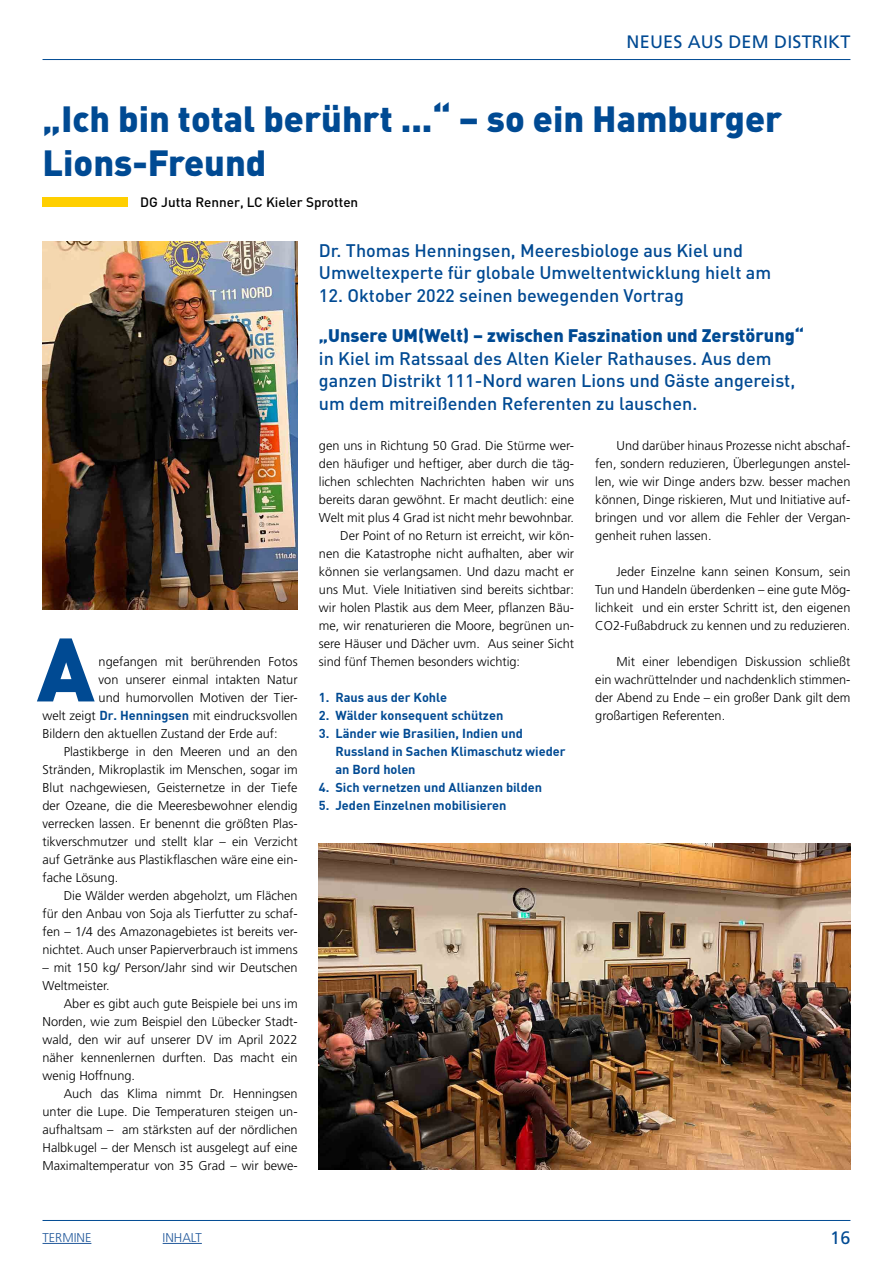
<style>
.page{position:relative;width:893px;height:1263px;background:#fff}
.page>*{position:absolute;margin:0;border:0;box-sizing:border-box;transform-origin:0 0}
.t1{font:900 88.5px "DIN";color:#004a93}
.t2{font:900 36px "DIN";color:#004a93}
.Vorspann{font:500 18px "DIN";color:#004a93}
.t3{font:900 18px "DIN";color:#004a93}
.t4{font:18px "Frutiger";letter-spacing:.01em;color:#004a93}
.Subline{font:500 13.5px "DIN";color:#000}
.Copy{font:300 12.75px/18px "Frutiger";color:#000;text-align:justify}
.Copy_ohne_Einzug{font:700 12.75px/18px "DIN";color:#004a93}
.Copy_ohne_Einzug-2{font:300 12.75px "Frutiger";color:#000}
.Copy-2{font:300 12.75px "Frutiger";color:#245a9c}
.s1{font-family:"DIN";font-weight:700;color:#004a93}
</style>
<div class="page">
<hr style="left:43px;top:59px;width:807px;height:1px;background:#004a93">
<hr style="left:43px;top:1220px;width:807px;height:1px;background:#004a93">
<img style="left:43px;top:242px;width:255px;height:368px">
<div style="left:43px;top:197px;width:85px;height:10px;background:#ffcf00"></div>
<hr style="left:163px;top:1243px;width:39px;height:1px;background:#245a9c">
<img style="left:319px;top:843px;width:531px;height:327px">
<hr style="left:43px;top:1243px;width:48px;height:1px;background:#245a9c">
<h3 class="t4" style="left:627px;top:31px;width:225px">NEUES AUS DEM DISTRIKT</h3>
<h1 class="t2" style="left:43px;top:95px;width:741px">„Ich bin total berührt ...“ – so ein Hamburger</h1>
<h1 class="t2" style="left:43px;top:139px;width:225px">Lions-Freund</h1>
<p class="Subline" style="left:140px;top:193px;width:219px">DG Jutta Renner, LC Kieler Sprotten</p>
<h1 class="t1" style="left:37px;top:610px;width:59px">A</h1>
<p class="Copy_ohne_Einzug-2" style="left:99px;top:654px;width:201px">ngefangen mit berührenden Fotos</p>
<p class="Copy_ohne_Einzug-2" style="left:99px;top:672px;width:200px">von unserer einmal intakten Natur</p>
<p class="Copy_ohne_Einzug-2" style="left:99px;top:690px;width:200px">und humorvollen Motiven der Tier-</p>
<p class="Copy_ohne_Einzug-2" style="left:43px;top:708px;width:257px">welt zeigt <span class="s1">Dr. Henningsen</span> mit eindrucksvollen</p>
<p class="Copy_ohne_Einzug-2" style="left:43px;top:726px;width:237px">Bildern den aktuellen Zustand der Erde auf:</p>
<p class="Copy" style="left:43px;top:743px;width:257px;text-indent:21px">Plastikberge in den Meeren und an den Stränden, Mikroplastik im Menschen, sogar im Blut nachgewiesen, Geisternetze in der Tiefe der Ozeane, die die Meeresbewohner elendig verrecken lassen. Er benennt die größten Plas&shy;tikverschmutzer und stellt klar – ein Verzicht auf Getränke aus Plastikflaschen wäre eine ein&shy;fache Lösung.</p>
<p class="Copy" style="left:43px;top:887px;width:257px;text-indent:21px">Die Wälder werden abgeholzt, um Flächen für den Anbau von Soja als Tierfutter zu schaf&shy;fen – 1/4 des Amazonagebietes ist bereits ver&shy;nichtet. Auch unser Papierverbrauch ist immens</p>
<p class="Copy" style="left:43px;top:959px;width:257px">– mit 150 kg/ Person/Jahr sind wir Deutschen<br>Weltmeister.</p>
<p class="Copy" style="left:43px;top:995px;width:257px;text-indent:21px">Aber es gibt auch gute Beispiele bei uns im Norden, wie zum Beispiel den Lübecker Stadt&shy;wald, den wir auf unserer DV im April 2022 näher kennenlernen durften. Das macht ein wenig Hoffnung.</p>
<p class="Copy" style="left:43px;top:1085px;width:257px;text-indent:21px">Auch das Klima nimmt Dr. Henningsen unter die Lupe. Die Temperaturen steigen un&shy;aufhaltsam – am stärksten auf der nördlichen Halbkugel – der Mensch ist ausgelegt auf eine Maximaltemperatur von 35 Grad – wir bewe-</p>
<p class="Vorspann" style="left:319px;top:239px;width:426px">Dr. Thomas Henningsen, Meeresbiologe aus Kiel und</p>
<p class="Vorspann" style="left:319px;top:261px;width:454px">Umweltexperte für globale Umweltentwicklung hielt am</p>
<p class="Vorspann" style="left:319px;top:284px;width:366px">12. Oktober 2022 seinen bewegenden Vortrag</p>
<h2 class="t3" style="left:319px;top:323px;width:487px">„Unsere UM(Welt) – zwischen Faszination und Zerstörung“</h2>
<p class="Vorspann" style="left:319px;top:347px;width:454px">in Kiel im Ratssaal des Alten Kieler Rathauses. Aus dem</p>
<p class="Vorspann" style="left:319px;top:369px;width:478px">ganzen Distrikt 111-Nord waren Lions und Gäste angereist,</p>
<p class="Vorspann" style="left:319px;top:392px;width:380px">um dem mitreißenden Referenten zu lauschen.</p>
<p class="Copy" style="left:319px;top:437px;width:257px">gen uns in Richtung 50 Grad. Die Stürme wer&shy;den häufiger und heftiger, aber durch die täg&shy;lichen schlechten Nachrichten haben wir uns bereits daran gewöhnt. Er macht deutlich: eine Welt mit plus 4 Grad ist nicht mehr bewohnbar.</p>
<p class="Copy" style="left:319px;top:527px;width:257px;text-indent:21px">Der Point of no Return ist erreicht, wir kön&shy;nen die Katastrophe nicht aufhalten, aber wir können sie verlangsamen. Und dazu macht er uns Mut. Viele Initiativen sind bereits sichtbar: wir holen Plastik aus dem Meer, pflanzen Bäu&shy;me, wir renaturieren die Moore, begrünen un&shy;sere Häuser und Dächer uvm. Aus seiner Sicht sind fünf Themen besonders wichtig:</p>
<p class="Copy_ohne_Einzug" style="left:319px;top:688px;width:130px">1. Raus aus der Kohle</p>
<p class="Copy_ohne_Einzug" style="left:319px;top:706px;width:186px">2. Wälder konsequent schützen</p>
<p class="Copy_ohne_Einzug" style="left:335px;top:724px;width:232px;text-indent:-16px">3. Länder wie Brasilien, Indien und<br>Russland in Sachen Klimaschutz wieder an Bord holen</p>
<p class="Copy_ohne_Einzug" style="left:319px;top:778px;width:225px">4. Sich vernetzen und Allianzen bilden</p>
<p class="Copy_ohne_Einzug" style="left:319px;top:796px;width:189px">5. Jeden Einzelnen mobilisieren</p>
<p class="Copy" style="left:595px;top:437px;width:257px;text-indent:21px">Und darüber hinaus Prozesse nicht abschaf&shy;fen, sondern reduzieren, Überlegungen anstel&shy;len, wie wir Dinge anders bzw. besser machen können, Dinge riskieren, Mut und Initiative auf&shy;bringen und vor allem die Fehler der Vergan&shy;genheit ruhen lassen.</p>
<p class="Copy" style="left:595px;top:563px;width:257px;text-indent:21px">Jeder Einzelne kann seinen Konsum, sein Tun und Handeln überdenken – eine gute Mög&shy;lichkeit und ein erster Schritt ist, den eigenen CO2-Fußabdruck zu kennen und zu reduzieren.</p>
<p class="Copy" style="left:595px;top:653px;width:257px;text-indent:21px">Mit einer lebendigen Diskussion schließt ein wachrüttelnder und nachdenklich stimmen&shy;der Abend zu Ende – ein großer Dank gilt dem großartigen Referenten.</p>
<p class="Copy-2" style="left:43px;top:1230px;width:50px">TERMINE</p>
<p class="Copy-2" style="left:163px;top:1230px;width:41px">INHALT</p>
<h3 class="t4" style="left:830px;top:1227px;width:22px">16</h3>
</div>
